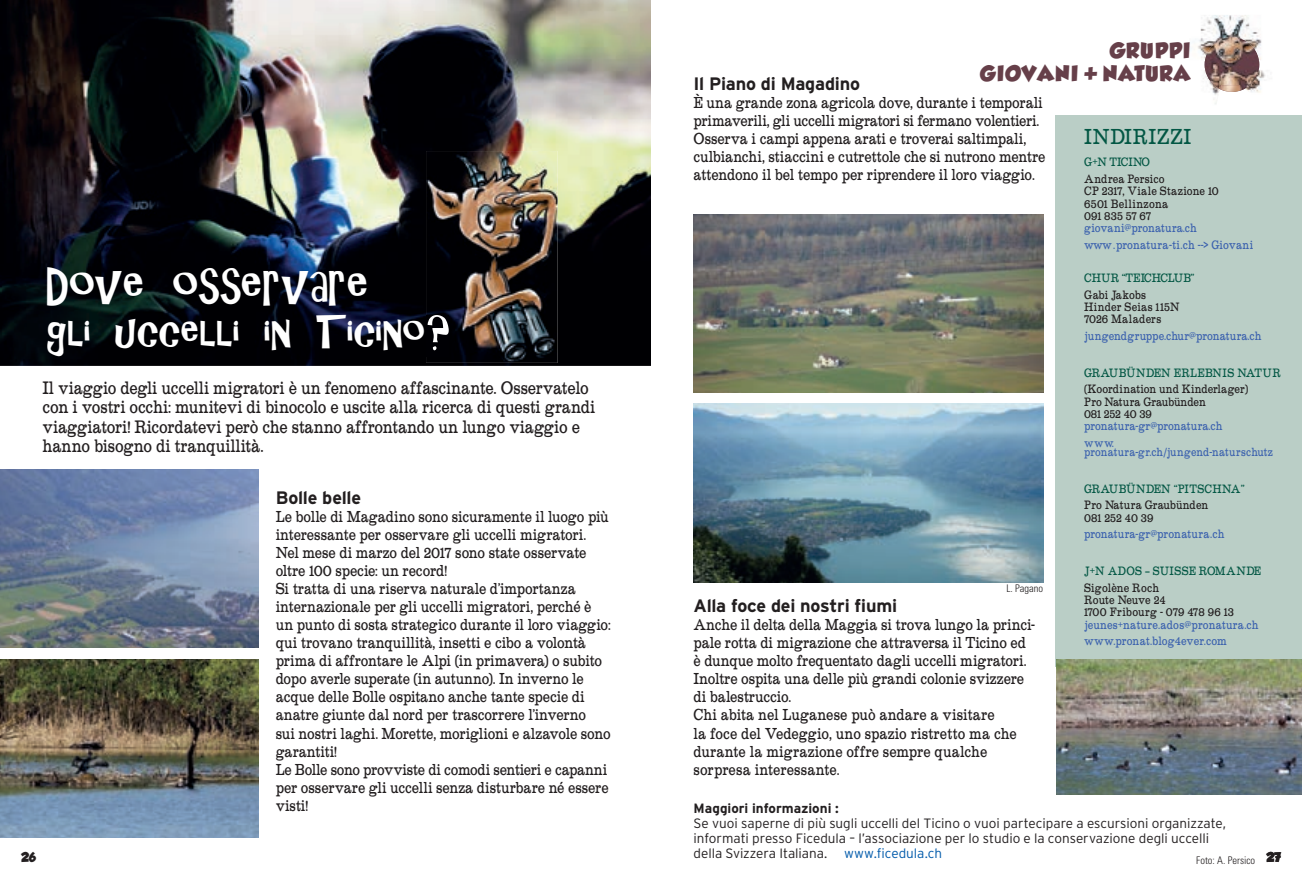
<style>
.page{position:relative;width:1302px;height:885px;background:#fff}
.page>*{position:absolute;margin:0;border:0;box-sizing:border-box;transform-origin:0 0}
.t1{font:48.3px "Gilligans Island";color:#fff}
.t2{font:42px "Gilligans Island";color:#fff}
.t3{font:22.5px "Roundslab Serif";letter-spacing:.035em;color:#035744}
.t4{font:19.2px/23.1px "GROBOLD";letter-spacing:.07em;color:#663f49;text-align:right}
.t5{font:18.75px/19.5px "Roundslab Serif";letter-spacing:-.01em;color:#231f20}
.t6{font:700 18px "Interstate";letter-spacing:-.015em;color:#231f20}
.t7{font:16.5px/18px "Roundslab Serif";letter-spacing:-.01em;color:#231f20}
.t8{font:300 13.5px/15px "Interstate";color:#231f20}
.t9{font:700 13.5px "Interstate";color:#231f20}
.t10{font:12.6px/12.3px "Roundslab Serif";color:#231f20}
.t11{font:12.6px/16.5px "Roundslab Serif";color:#3c62ae}
.t12{font:12.6px "Roundslab Serif";letter-spacing:.02em;color:#035744}
.t13{font:12.3px/9px "Roundslab Serif";letter-spacing:.02em;color:#3c62ae}
.t14{font:12px "GROBOLD";color:#231f20}
.t15{font:300 condensed 10.5px "Univers";color:#231f20}
.s1{color:#015aaa}
</style>
<div class="page">
<div style="left:1055px;top:115px;width:246px;height:551px;background:#bacec6"></div>
<img style="left:0;top:0;width:651px;height:366px">
<img style="left:0;top:469px;width:259px;height:178px">
<img style="left:693px;top:214px;width:350px;height:179px">
<img style="left:693px;top:404px;width:350px;height:178px">
<img style="left:0;top:659px;width:259px;height:178px">
<img style="left:1055px;top:659px;width:246px;height:135px">
<img style="left:1204px;top:60px;width:54px;height:10px">
<img style="left:1203px;top:70px;width:63px;height:34px">
<img style="left:1204px;top:70px;width:54px;height:19px">
<img style="left:1190px;top:15px;width:72px;height:45px">
<img style="left:426px;top:151px;width:131px;height:212px">
<img style="left:426px;top:315px;width:22px;height:41px">
<p class="t4" style="left:979px;top:39px;width:212px">GRUPPI<br>GIOVANI + NATURA</p>
<p class="t6" style="left:693px;top:73px;width:168px">Il Piano di Magadino</p>
<p class="t7" style="left:693px;top:94px;width:353px">È una grande zona agricola dove, durante i temporali primaverili, gli uccelli migratori si fermano volentieri.<br>Osserva i campi appena arati e troverai saltimpali, culbianchi, stiaccini e cutrettole che si nutrono mentre attendono il bel tempo per riprendere il loro viaggio.</p>
<h3 class="t3" style="left:1083px;top:123px;width:109px">INDIRIZZI</h3>
<p class="t12" style="left:1083px;top:155px;width:67px">G+N TICINO</p>
<p class="t10" style="left:1083px;top:173px;width:136px">Andrea Persico<br>CP 2317, Viale Stazione 10<br>6501 Bellinzona<br>091 835 57 67</p>
<p class="t11" style="left:1083px;top:220px;width:171px">giovani@pronatura.ch www.pronatura-ti.ch --&gt; Giovani</p>
<p class="t12" style="left:1083px;top:270px;width:112px">CHUR “TEICHCLUB”</p>
<p class="t10" style="left:1083px;top:288px;width:97px">Gabi Jakobs<br>Hinder Seias 115N<br>7026 Maladers</p>
<p class="t11" style="left:1083px;top:327px;width:179px">jungendgruppe.chur@pronatura.ch</p>
<p class="t12" style="left:1083px;top:365px;width:198px">GRAUBÜNDEN ERLEBNIS NATUR</p>
<p class="t10" style="left:1083px;top:383px;width:165px">(Koordination und Kinderlager)<br>Pro Natura Graubünden<br>081 252 40 39</p>
<p class="t11" style="left:1083px;top:418px;width:140px">pronatura-gr@pronatura.ch</p>
<p class="t13" style="left:1083px;top:438px;width:190px">www. pronatura-gr.ch/jungend-naturschutz</p>
<p class="t12" style="left:1083px;top:481px;width:162px">GRAUBÜNDEN “PITSCHNA”</p>
<p class="t10" style="left:1083px;top:499px;width:126px">Pro Natura Graubünden<br>081 252 40 39</p>
<p class="t11" style="left:1083px;top:525px;width:142px">pronatura-gr@pronatura.ch</p>
<p class="t12" style="left:1083px;top:563px;width:178px">J+N ADOS – SUISSE ROMANDE</p>
<p class="t10" style="left:1083px;top:581px;width:151px">Sigolène Roch<br>Route Neuve 24<br>1700 Fribourg - 079 478 96 13</p>
<p class="t11" style="left:1083px;top:616px;width:176px">jeunes+nature.ados@pronatura.ch www.pronat.blog4ever.com</p>
<h1 class="t1" style="left:47px;top:259px;width:324px">Dove osservare</h1>
<h2 class="t2" style="left:47px;top:309px;width:406px">gli uccelli in Ticino?</h2>
<p class="t5" style="left:43px;top:377px;width:554px">Il viaggio degli uccelli migratori è un fenomeno affascinante. Osservatelo con i vostri occhi: munitevi di binocolo e uscite alla ricerca di questi grandi viaggiatori! Ricordatevi però che stanno affrontando un lungo viaggio e hanno bisogno di tranquillità.</p>
<p class="t6" style="left:276px;top:487px;width:87px">Bolle belle</p>
<p class="t7" style="left:276px;top:508px;width:336px">Le bolle di Magadino sono sicuramente il luogo più interessante per osservare gli uccelli migratori.<br>Nel mese di marzo del 2017 sono state osservate oltre 100 specie: un record!<br>Si tratta di una riserva naturale d’importanza internazionale per gli uccelli migratori, perché è un punto di sosta strategico durante il loro viaggio: qui trovano tranquillità, insetti e cibo a volontà prima di affrontare le Alpi (in primavera) o subito dopo averle superate (in autunno). In inverno le acque delle Bolle ospitano anche tante specie di anatre giunte dal nord per trascorrere l’inverno<br>sui nostri laghi. Morette, moriglioni e alzavole sono garantiti!<br>Le Bolle sono provviste di comodi sentieri e capanni per osservare gli uccelli senza disturbare né essere visti!</p>
<p class="t15" style="left:1006px;top:582px;width:38px">L. Pagano</p>
<p class="t6" style="left:693px;top:595px;width:205px">Alla foce dei nostri fiumi</p>
<p class="t7" style="left:693px;top:616px;width:343px">Anche il delta della Maggia si trova lungo la princi&shy;pale rotta di migrazione che attraversa il Ticino ed è dunque molto frequentato dagli uccelli migratori.<br>Inoltre ospita una delle più grandi colonie svizzere di balestruccio.<br>Chi abita nel Luganese può andare a visitare<br>la foce del Vedeggio, uno spazio ristretto ma che durante la migrazione offre sempre qualche sorpresa interessante.</p>
<p class="t9" style="left:693px;top:799px;width:147px">Maggiori informazioni :</p>
<p class="t8" style="left:693px;top:815px;width:534px">Se vuoi saperne di più sugli uccelli del Ticino o vuoi partecipare a escursioni organizzate, informati presso Ficedula – l’associazione per lo studio e la conservazione degli uccelli della Svizzera Italiana. <span class="s1">www.ficedula.ch</span></p>
<p class="t15" style="left:1195px;top:853px;width:60px">Foto: A. Persico</p>
<p class="t14" style="left:21px;top:850px;width:16px">26</p>
<p class="t14" style="left:1266px;top:850px;width:16px">27</p>
</div>
